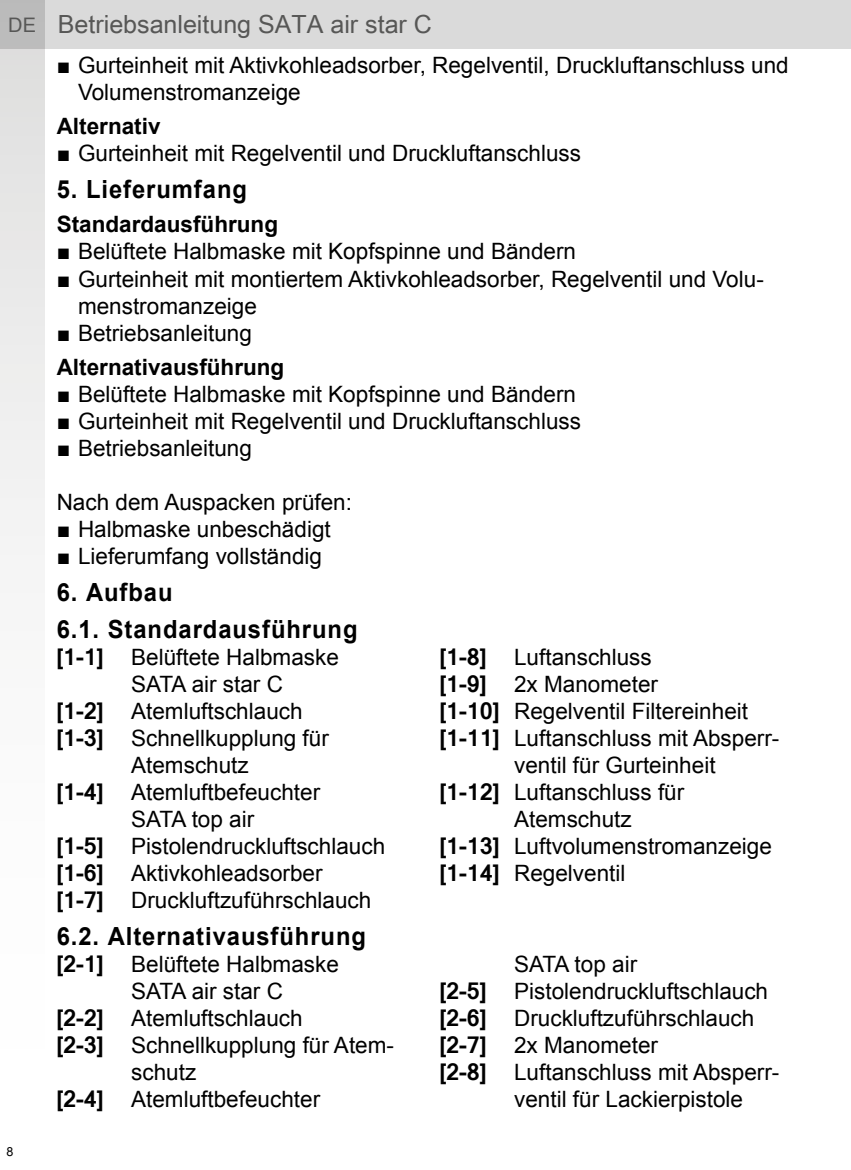
<style>
.page{position:relative;width:851px;height:1170px;background:#fff}
.page>*{position:absolute;margin:0;border:0;box-sizing:border-box;transform-origin:0 0}
.t1{font:700 25px/37px "Arial";letter-spacing:.04em;color:#000;scale:.95 1}
.t2{font:25px "Arial Unicode MS";color:#575756}
.t3{font:22.5px/27px "Arial";color:#000}
.t4{font:700 22.5px "Arial";color:#000}
.t5{font:12.5px "Arial";color:#000}
.s1{font-family:"Arial";font-size:20px}
.s2{font-family:"Kartika";font-weight:700}
</style>
<div class="page">
<div style="left:0;top:0;width:850px;height:49px;background:#dadada"></div>
<svg style="left:0;top:0;width:44px;height:555px"></svg>
<p class="t2" style="left:8px;top:6px;width:425px"><span class="s1">DE</span> Betriebsanleitung SATA air star C</p>
<p class="t3" style="left:78px;top:52px;width:712px;text-indent:-21px">■ Gurteinheit mit Aktivkohleadsorber, Regelventil, Druckluftanschluss und<br>Volumenstromanzeige</p>
<p class="t4" style="left:57px;top:111px;width:105px">Alternativ</p>
<p class="t3" style="left:57px;top:140px;width:525px">■ Gurteinheit mit Regelventil und Druckluftanschluss</p>
<p class="t1" style="left:57px;top:172px;width:202px">5. Lieferumfang</p>
<p class="t4" style="left:57px;top:209px;width:223px">Standardausführung</p>
<p class="t3" style="left:57px;top:238px;width:521px">■ Belüftete Halbmaske mit Kopfspinne und Bändern</p>
<p class="t3" style="left:78px;top:265px;width:687px;text-indent:-21px">■ Gurteinheit mit montiertem Aktivkohleadsorber, Regelventil und Volu&shy;menstromanzeige</p>
<p class="t3" style="left:57px;top:319px;width:197px">■ Betriebsanleitung</p>
<p class="t4" style="left:57px;top:352px;width:229px">Alternativausführung</p>
<p class="t3" style="left:57px;top:380px;width:521px">■ Belüftete Halbmaske mit Kopfspinne und Bändern</p>
<p class="t3" style="left:57px;top:407px;width:525px">■ Gurteinheit mit Regelventil und Druckluftanschluss</p>
<p class="t3" style="left:57px;top:434px;width:197px">■ Betriebsanleitung</p>
<p class="t3" style="left:57px;top:488px;width:297px">Nach dem Auspacken prüfen:</p>
<p class="t3" style="left:57px;top:515px;width:275px">■ Halbmaske unbeschädigt</p>
<p class="t3" style="left:57px;top:542px;width:267px">■ Lieferumfang vollständig</p>
<p class="t1" style="left:57px;top:574px;width:318px">6. Aufbau<br>6.1. Standardausführung</p>
<p class="t3" style="left:57px;top:643px;width:283px"><span class="s2">[1-1]</span> Belüftete Halbmaske</p>
<p class="t3" style="left:131px;top:670px;width:153px">SATA air star C</p>
<p class="t3" style="left:57px;top:697px;width:247px"><span class="s2">[1-2]</span> Atemluftschlauch</p>
<p class="t3" style="left:57px;top:724px;width:274px"><span class="s2">[1-3]</span> Schnellkupplung für</p>
<p class="t3" style="left:131px;top:751px;width:119px">Atemschutz</p>
<p class="t3" style="left:57px;top:778px;width:265px"><span class="s2">[1-4]</span> Atemluftbefeuchter</p>
<p class="t3" style="left:131px;top:805px;width:124px">SATA top air</p>
<p class="t3" style="left:57px;top:832px;width:330px"><span class="s2">[1-5]</span> Pistolendruckluftschlauch</p>
<p class="t3" style="left:57px;top:859px;width:267px"><span class="s2">[1-6]</span> Aktivkohleadsorber</p>
<p class="t3" style="left:57px;top:886px;width:316px"><span class="s2">[1-7]</span> Druckluftzuführschlauch</p>
<p class="t3" style="left:439px;top:643px;width:213px"><span class="s2">[1-8]</span> Luftanschluss</p>
<p class="t3" style="left:439px;top:670px;width:220px"><span class="s2">[1-9]</span> 2x Manometer</p>
<p class="t3" style="left:439px;top:697px;width:310px"><span class="s2">[1-10]</span> Regelventil Filtereinheit</p>
<p class="t3" style="left:439px;top:724px;width:341px"><span class="s2">[1-11]</span> Luftanschluss mit Absperr-</p>
<p class="t3" style="left:514px;top:751px;width:203px">ventil für Gurteinheit</p>
<p class="t3" style="left:439px;top:778px;width:246px"><span class="s2">[1-12]</span> Luftanschluss für</p>
<p class="t3" style="left:514px;top:805px;width:119px">Atemschutz</p>
<p class="t3" style="left:439px;top:832px;width:334px"><span class="s2">[1-13]</span> Luftvolumenstromanzeige</p>
<p class="t3" style="left:439px;top:859px;width:187px"><span class="s2">[1-14]</span> Regelventil</p>
<p class="t5" style="left:6px;top:1143px;width:8px">8</p>
<p class="t1" style="left:57px;top:918px;width:327px">6.2. Alternativausführung</p>
<p class="t3" style="left:57px;top:951px;width:283px"><span class="s2">[2-1]</span> Belüftete Halbmaske</p>
<p class="t3" style="left:131px;top:978px;width:153px">SATA air star C</p>
<p class="t3" style="left:57px;top:1005px;width:247px"><span class="s2">[2-2]</span> Atemluftschlauch</p>
<p class="t3" style="left:57px;top:1032px;width:339px"><span class="s2">[2-3]</span> Schnellkupplung für Atem-</p>
<p class="t3" style="left:131px;top:1059px;width:67px">schutz</p>
<p class="t3" style="left:57px;top:1086px;width:265px"><span class="s2">[2-4]</span> Atemluftbefeuchter</p>
<p class="t3" style="left:514px;top:951px;width:124px">SATA top air</p>
<p class="t3" style="left:439px;top:978px;width:330px"><span class="s2">[2-5]</span> Pistolendruckluftschlauch</p>
<p class="t3" style="left:439px;top:1005px;width:316px"><span class="s2">[2-6]</span> Druckluftzuführschlauch</p>
<p class="t3" style="left:439px;top:1032px;width:220px"><span class="s2">[2-7]</span> 2x Manometer</p>
<p class="t3" style="left:439px;top:1059px;width:341px"><span class="s2">[2-8]</span> Luftanschluss mit Absperr-</p>
<p class="t3" style="left:514px;top:1086px;width:230px">ventil für Lackierpistole</p>
</div>
